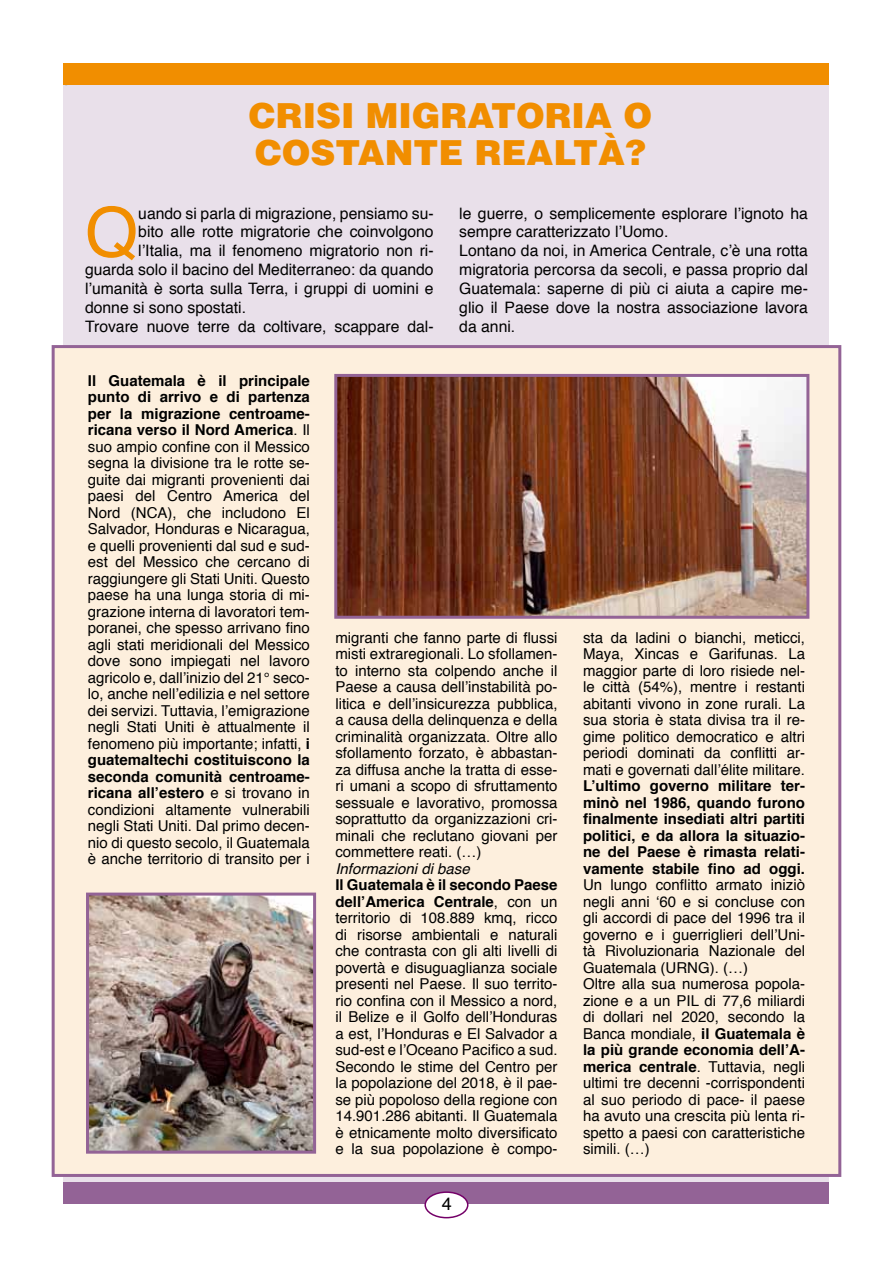
<style>
.page{position:relative;width:893px;height:1263px;background:#fff}
.page>*{position:absolute;margin:0;border:0;box-sizing:border-box;transform-origin:0 0}
.t1{font:68.4px "Helvetica";color:#f18e00}
.t2{font:900 34.5px/37.5px "Helvetica";color:#f18e00}
.t3{font:18px "Helvetica";color:#000}
.t4{font:15.75px/18.9px "Helvetica";color:#000}
.t5{font:15px/16.5px "Helvetica";color:#000;text-align:justify}
.t6{font:700 15px/16.5px "Helvetica";color:#000;text-align:justify}
.t7{font:italic 15px "Helvetica";color:#000}
.s1{font-weight:700}
</style>
<div class="page">
<div style="left:64px;top:72px;width:765px;height:1131px;background:#e9e0ea"></div>
<div style="left:52px;top:345px;width:789px;height:832px;background:#fdefdd;border:3px solid #936396"></div>
<div style="left:64px;top:64px;width:765px;height:21px;background:#f18e00"></div>
<div style="left:64px;top:1182px;width:765px;height:21px;background:#936396"></div>
<div style="left:425px;top:1192px;width:43px;height:26px;background:#fff;border-radius:50%"></div>
<div style="left:424px;top:1191px;width:44px;height:27px;border:2px solid #740068;border-radius:50%"></div>
<img style="left:90px;top:896px;width:222px;height:254px">
<div style="left:86px;top:892px;width:230px;height:262px;border:3px solid #936396"></div>
<img style="left:338px;top:378px;width:467px;height:237px">
<div style="left:334px;top:374px;width:475px;height:245px;border:3px solid #936396"></div>
<p class="t3" style="left:64px;top:66px;width:7px">.</p>
<h2 class="t2" style="left:249px;top:96px;width:405px">CRISI MIGRATORIA O<br>COSTANT E REALTÀ?</h2>
<h1 class="t1" style="left:85px;top:180px;width:55px">Q</h1>
<p class="t4" style="left:138px;top:204px;width:297px">uando si parla di migrazione, pensiamo su-</p>
<p class="t4" style="left:138px;top:223px;width:297px">bito alle rotte migratorie che coinvolgono</p>
<p class="t4" style="left:138px;top:242px;width:297px">l’Italia, ma il fenomeno migratorio non ri-</p>
<p class="t4" style="left:85px;top:261px;width:350px">guarda solo il bacino del Mediterraneo: da quando</p>
<p class="t4" style="left:85px;top:280px;width:350px">l’umanità è sorta sulla Terra, i gruppi di uomini e</p>
<p class="t4" style="left:85px;top:299px;width:163px">donne si sono spostati.</p>
<p class="t4" style="left:85px;top:317px;width:350px">Trovare nuove terre da coltivare, scappare dal-</p>
<p class="t4" style="left:459px;top:204px;width:350px">le guerre, o semplicemente esplorare l’ignoto ha sempre caratterizzato l’Uomo.<br>Lontano da noi, in America Centrale, c’è una rotta migratoria percorsa da secoli, e passa proprio dal Guatemala: saperne di più ci aiuta a capire me&shy;glio il Paese dove la nostra associazione lavora da anni.</p>
<p class="t5" style="left:88px;top:373px;width:224px"><span class="s1">Il Guatemala è il principale punto di arrivo e di partenza per la migrazione centroame&shy;ricana verso il Nord America</span>. Il suo ampio confine con il Messico segna la divisione tra le rotte se&shy;guite dai migranti provenienti dai paesi del Centro America del Nord (NCA), che includono El Salvador, Honduras e Nicaragua, e quelli provenienti dal sud e sud&shy;est del Messico che cercano di raggiungere gli Stati Uniti. Questo paese ha una lunga storia di mi&shy;grazione interna di lavoratori tem&shy;poranei, che spesso arrivano fino agli stati meridionali del Messico dove sono impiegati nel lavoro agricolo e, dall’inizio del 21° seco&shy;lo, anche nell’edilizia e nel settore dei servizi. Tuttavia, l’emigrazione negli Stati Uniti è attualmente il fenomeno più importante; infatti, <span class="s1">i guatemaltechi costituiscono la seconda comunità centroame&shy;ricana all’estero</span> e si trovano in condizioni altamente vulnerabili negli Stati Uniti. Dal primo decen&shy;nio di questo secolo, il Guatemala è anche territorio di transito per i</p>
<p class="t5" style="left:335px;top:630px;width:224px">migranti che fanno parte di flussi misti extraregionali. Lo sfollamen&shy;to interno sta colpendo anche il Paese a causa dell’instabilità po&shy;litica e dell’insicurezza pubblica, a causa della delinquenza e della criminalità organizzata. Oltre allo sfollamento forzato, è abbastan&shy;za diffusa anche la tratta di esse&shy;ri umani a scopo di sfruttamento sessuale e lavorativo, promossa soprattutto da organizzazioni cri&shy;minali che reclutano giovani per commettere reati. (…)</p>
<p class="t7" style="left:335px;top:857px;width:136px">Informazioni di base</p>
<p class="t5" style="left:335px;top:877px;width:224px"><span class="s1">Il Guatemala è il secondo Paese dell’America Centrale</span>, con un territorio di 108.889 kmq, ricco di risorse ambientali e naturali che contrasta con gli alti livelli di povertà e disuguaglianza sociale presenti nel Paese. Il suo territo&shy;rio confina con il Messico a nord, il Belize e il Golfo dell’Honduras a est, l’Honduras e El Salvador a sud-est e l’Oceano Pacifico a sud.<br>Secondo le stime del Centro per la popolazione del 2018, è il pae&shy;se più popoloso della regione con 14.901.286 abitanti. Il Guatemala è etnicamente molto diversificato e la sua popolazione è compo-</p>
<p class="t3" style="left:442px;top:1190px;width:12px">4</p>
<p class="t5" style="left:583px;top:630px;width:224px">sta da ladini o bianchi, meticci, Maya, Xincas e Garifunas. La maggior parte di loro risiede nel&shy;le città (54%), mentre i restanti abitanti vivono in zone rurali. La sua storia è stata divisa tra il re&shy;gime politico democratico e altri periodi dominati da conflitti ar&shy;mati e governati dall’élite militare.</p>
<p class="t6" style="left:583px;top:778px;width:224px">L’ultimo governo militare ter&shy;minò nel 1986, quando furono finalmente insediati altri partiti politici, e da allora la situazio&shy;ne del Paese è rimasta relati&shy;vamente stabile fino ad oggi.</p>
<p class="t5" style="left:583px;top:877px;width:224px;text-align:left">Un lungo conflitto armato iniziò negli anni ‘60 e si concluse con gli accordi di pace del 1996 tra il governo e i guerriglieri dell’Uni&shy;tà Rivoluzionaria Nazionale del<br>Guatemala (URNG). (…)<br>Oltre alla sua numerosa popola&shy;zione e a un PIL di 77,6 miliardi di dollari nel 2020, secondo la<br>Banca mondiale, <span class="s1">il Guatemala è la più grande economia dell’A&shy;merica centrale</span>. Tuttavia, negli ultimi tre decenni -corrispondenti al suo periodo di pace- il paese ha avuto una crescita più lenta ri&shy;spetto a paesi con caratteristiche simili. (…)</p>
</div>
